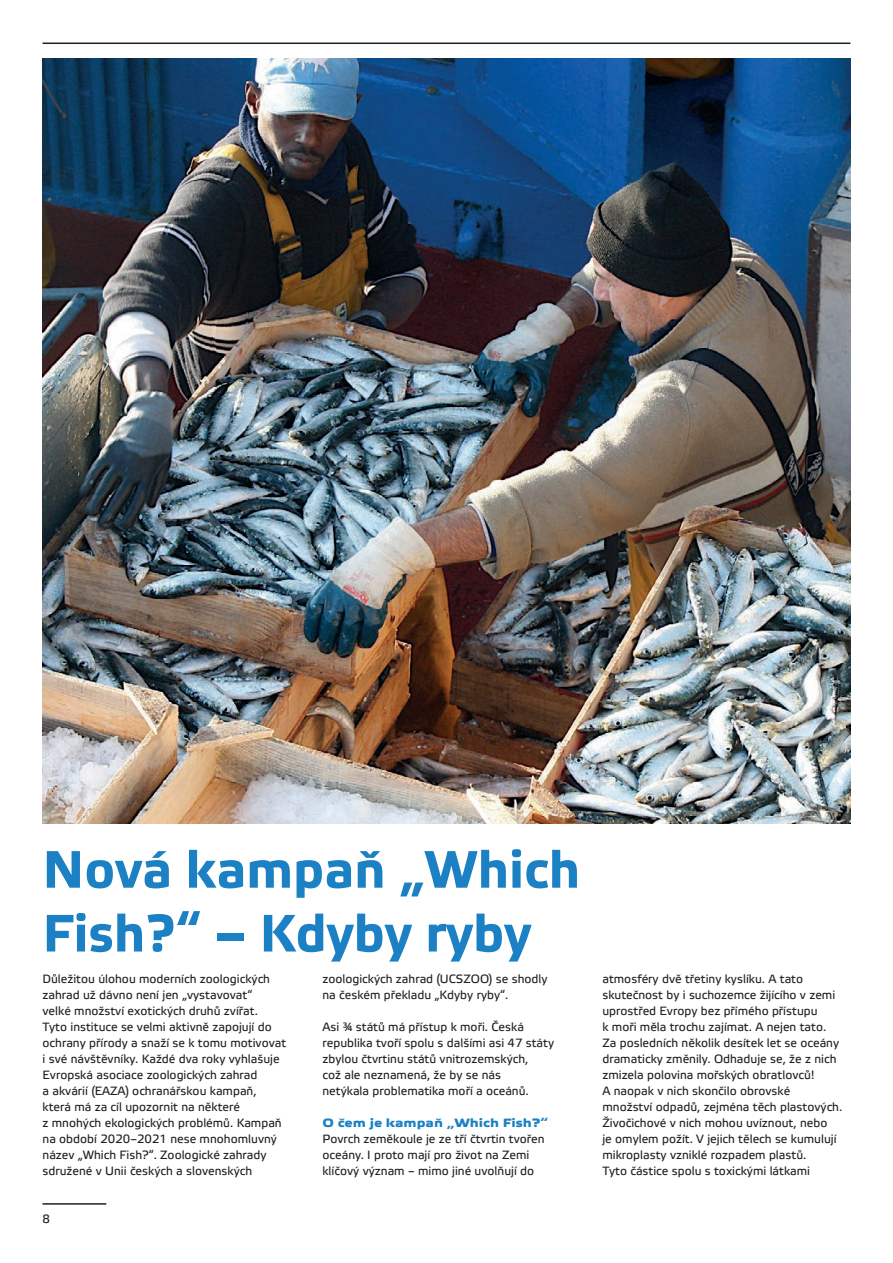
<style>
.page{position:relative;width:893px;height:1263px;background:#fff}
.page>*{position:absolute;margin:0;border:0;box-sizing:border-box;transform-origin:0 0}
.t1{font:700 52.5px/63.8px "Etelka Text";color:#1b81c4}
.t2{font:12px/15.9px "Etelka Text";color:#231f20}
.t3{font:500 12px "Etelka Wide";color:#1b81c4}
</style>
<div class="page">
<hr style="left:43px;top:1203px;width:63px;height:2px;background:#231f20">
<hr style="left:43px;top:43px;width:807px;height:1px;background:#231f20">
<img style="left:43px;top:58px;width:807px;height:766px">
<h1 class="t1" style="left:43px;top:838px;width:539px">Nová kampaň „Which<br>Fish?“ – Kdyby ryby</h1>
<p class="t2" style="left:43px;top:971px;width:245px">Důležitou úlohou moderních zoologických zahrad už dávno není jen „vystavovat“<br>velké množství exotických druhů zvířat.<br>Tyto instituce se velmi aktivně zapojují do ochrany přírody a snaží se k tomu motivovat i své návštěvníky. Každé dva roky vyhlašuje Evropská asociace zoologických zahrad<br>a akvárií (EAZA) ochranářskou kampaň, která má za cíl upozornit na některé<br>z mnohých ekologických problémů. Kampaň na období 2020–2021 nese mnohomluvný název „Which Fish?“. Zoologické zahrady sdružené v Unii českých a slovenských</p>
<p class="t2" style="left:322px;top:971px;width:227px">zoologických zahrad (UCSZOO) se shodly na českém překladu „Kdyby ryby“.</p>
<p class="t2" style="left:322px;top:1019px;width:233px">Asi ¾ států má přístup k moři. Česká republika tvoří spolu s dalšími asi 47 státy zbylou čtvrtinu států vnitrozemských,<br>což ale neznamená, že by se nás<br>netýkala problematika moří a oceánů.</p>
<p class="t3" style="left:322px;top:1116px;width:227px">O čem je kampaň „Which Fish?“</p>
<p class="t2" style="left:322px;top:1131px;width:224px">Povrch zeměkoule je ze tří čtvrtin tvořen oceány. I proto mají pro život na Zemi klíčový význam – mimo jiné uvolňují do</p>
<p class="t2" style="left:43px;top:1211px;width:9px">8</p>
<p class="t2" style="left:602px;top:971px;width:241px">atmosféry dvě třetiny kyslíku. A tato skutečnost by i suchozemce žijícího v zemi uprostřed Evropy bez přímého přístupu<br>k moři měla trochu zajímat. A nejen tato.<br>Za posledních několik desítek let se oceány dramaticky změnily. Odhaduje se, že z nich zmizela polovina mořských obratlovců!<br>A naopak v nich skončilo obrovské množství odpadů, zejména těch plastových.<br>Živočichové v nich mohou uvíznout, nebo<br>je omylem požít. V jejich tělech se kumulují mikroplasty vzniklé rozpadem plastů.<br>Tyto částice spolu s toxickými látkami</p>
</div>
